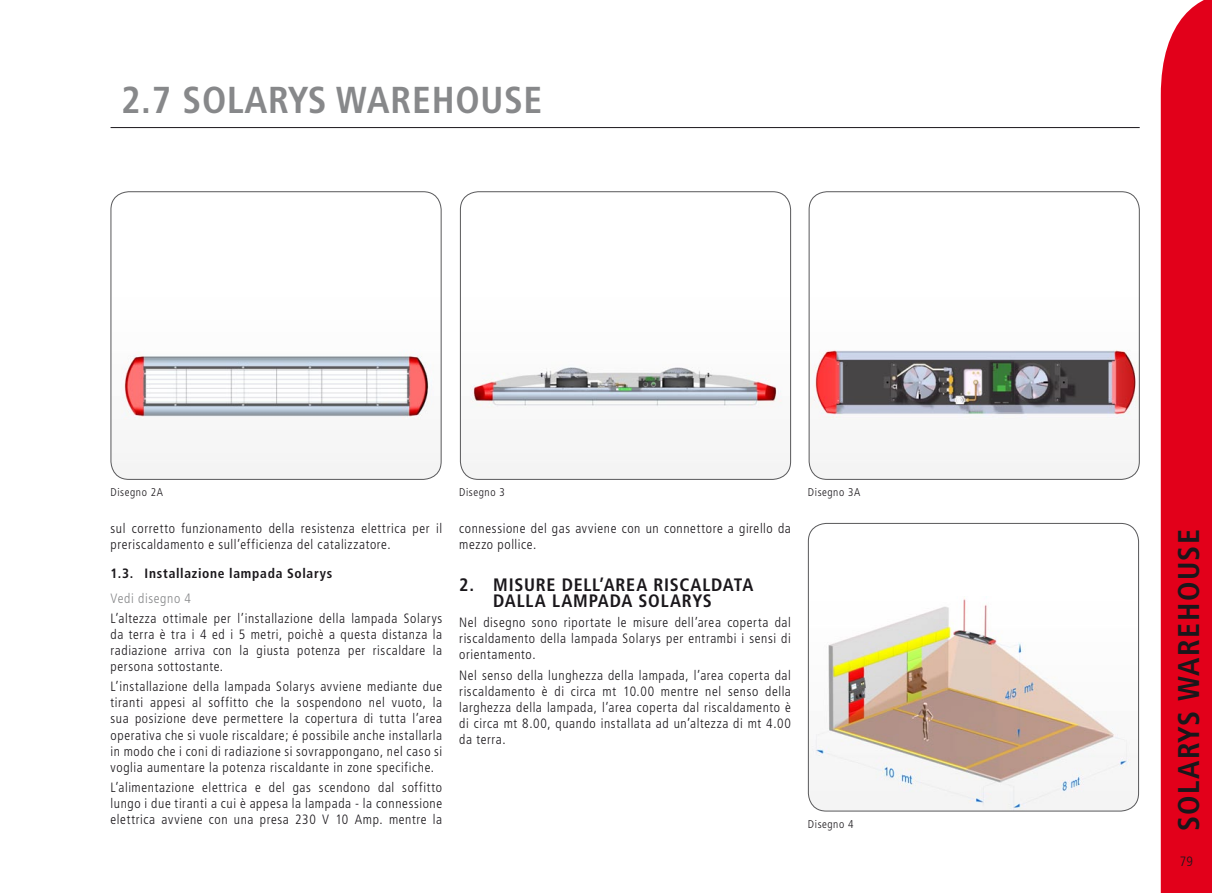
<style>
.page{position:relative;width:1212px;height:893px;background:#fff}
.page>*{position:absolute;margin:0;border:0;box-sizing:border-box;transform-origin:0 0}
.t1{font:700 condensed 37.5px "Frutiger";letter-spacing:.02em;color:#87888a}
.t2{font:700 condensed 30px "Frutiger";letter-spacing:.05em;color:#1a171b}
.t3{font:700 condensed 18px "Frutiger";letter-spacing:.025em;color:#1a171b}
.t4{font:300 condensed 13.5px/16px "Frutiger";letter-spacing:.045em;color:#1a171b;text-align:justify}
.t5{font:700 condensed 13.5px "Frutiger";letter-spacing:.05em;color:#1a171b}
.t6{font:300 condensed 13.5px "Frutiger";letter-spacing:.045em;color:#87888a}
.t7{font:300 condensed 11.25px "Frutiger";letter-spacing:.05em;color:#1a171b}
</style>
<div class="page">
<div style="left:1161px;top:0;width:51px;height:893px;background:#e2001a"></div>
<hr style="left:111px;top:127px;width:1029px;height:1px;background:#1a171b">
<img style="left:111px;top:355px;width:330px;height:124px">
<div style="left:111px;top:191px;width:330px;height:289px;border:1px solid #58585a;border-radius:18px"></div>
<img style="left:460px;top:367px;width:330px;height:112px">
<div style="left:460px;top:191px;width:331px;height:289px;border:1px solid #58585a;border-radius:18px"></div>
<img style="left:809px;top:350px;width:330px;height:129px">
<div style="left:809px;top:191px;width:331px;height:289px;border:1px solid #58585a;border-radius:18px"></div>
<img style="left:808px;top:596px;width:330px;height:215px">
<div style="left:808px;top:523px;width:331px;height:288px;border:1px solid #58585a;border-radius:18px"></div>
<h1 class="t1" style="left:121px;top:78px;width:423px">2.7 SOLARYS WAREHOUSE</h1>
<p class="t7" style="left:111px;top:486px;width:54px">Disegno 2A</p>
<p class="t7" style="left:459px;top:486px;width:47px">Disegno 3</p>
<p class="t7" style="left:808px;top:486px;width:54px">Disegno 3A</p>
<p class="t4" style="left:111px;top:521px;width:333px">sul corretto funzionamento della resistenza elettrica per il preriscaldamento e sull’efficienza del catalizzatore.</p>
<p class="t5" style="left:111px;top:565px;width:223px">1.3. INSTALLAZIONE LAMPADA SOLARYS</p>
<p class="t6" style="left:111px;top:590px;width:82px">Vedi disegno 4</p>
<p class="t4" style="left:111px;top:610px;width:333px">L’altezza ottimale per l’installazione della lampada Solarys da terra è tra i 4 ed i 5 metri, poichè a questa distanza la radiazione arriva con la giusta potenza per riscaldare la persona sottostante.</p>
<p class="t4" style="left:111px;top:679px;width:333px">L’installazione della lampada Solarys avviene mediante due tiranti appesi al soffitto che la sospendono nel vuoto, la sua posizione deve permettere la copertura di tutta l’area operativa che si vuole riscaldare; é possibile anche installarla in modo che i coni di radiazione si sovrappongano, nel caso si voglia aumentare la potenza riscaldante in zone specifiche.</p>
<p class="t4" style="left:111px;top:779px;width:333px">L’alimentazione elettrica e del gas scendono dal soffitto lungo i due tiranti a cui è appesa la lampada - la connessione elettrica avviene con una presa 230 V 10 Amp. mentre la</p>
<p class="t4" style="left:459px;top:521px;width:333px">connessione del gas avviene con un connettore a girello da mezzo pollice.</p>
<h3 class="t3" style="left:459px;top:574px;width:28px">2. MISURE</h3>
<h3 class="t3" style="left:562px;top:574px;width:54px">DELL’AREA</h3>
<h3 class="t3" style="left:653px;top:574px;width:11px">RISCAL</h3>
<h3 class="t3" style="left:711px;top:574px;width:23px">DATA</h3>
<h3 class="t3" style="left:493px;top:590px;width:23px">DALLA</h3>
<h3 class="t3" style="left:552px;top:590px;width:108px">LAMPADA SOLARYS</h3>
<p class="t4" style="left:459px;top:615px;width:333px">Nel disegno sono riportate le misure dell’area coperta dal riscaldamento della lampada Solarys per entrambi i sensi di orientamento.</p>
<p class="t4" style="left:459px;top:667px;width:333px">Nel senso della lunghezza della lampada, l’area coperta dal riscaldamento è di circa mt 10.00 mentre nel senso della larghezza della lampada, l’area coperta dal riscaldamento è di circa mt 8.00, quando installata ad un’altezza di mt 4.00 da terra.</p>
<p class="t7" style="left:808px;top:818px;width:47px">Disegno 4</p>
<h2 class="t2" style="left:1171px;top:831px;width:304px;rotate:-90deg">SOLARYS WAREHOUSE</h2>
<p class="t4" style="left:1180px;top:853px;width:14px">79</p>
</div>
